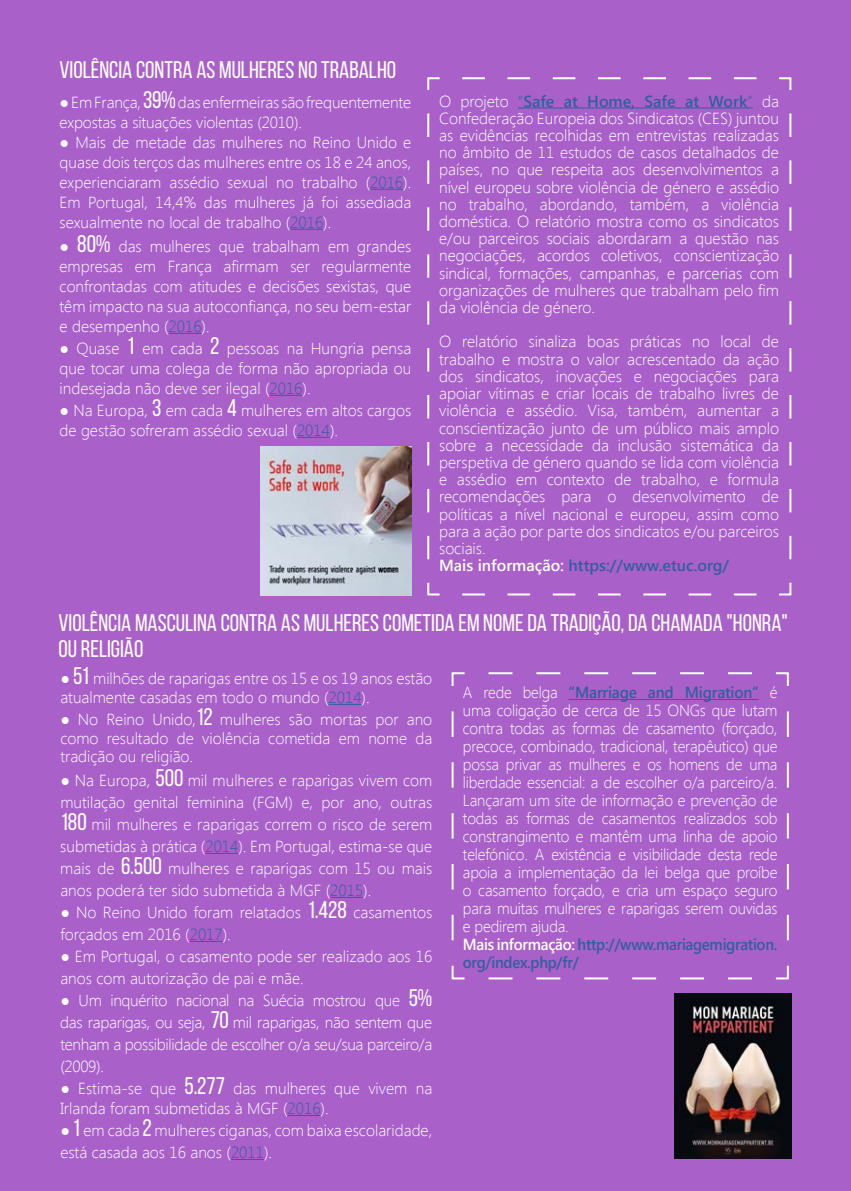
<style>
.page{position:relative;width:851px;height:1191px;background:#fff}
.page>*{position:absolute;margin:0;border:0;box-sizing:border-box;transform-origin:0 0}
.t1{font:24px/26px "Bebas Neue";color:#fff}
.t2{font:300 16px/17.2px "Segoe UI";color:#fff}
.t3{font:300 16px/18px "Segoe UI";color:#fff;scale:.96 1}
.s1{font-family:"Bebas Neue";font-weight:400;font-size:24px}
.s2{color:#335e9e}
.s3{font-weight:600;color:#335e9e}
.s4{font-weight:600}
</style>
<div class="page">
<div style="left:0;top:0;width:850px;height:1191px;background:#a961c9"></div>
<img style="left:674px;top:993px;width:117px;height:165px">
<img style="left:260px;top:446px;width:151px;height:149px">
<hr style="left:370px;top:189px;width:33px;height:1px;background:#335e9e">
<hr style="left:290px;top:229px;width:33px;height:1px;background:#335e9e">
<hr style="left:169px;top:333px;width:32px;height:1px;background:#335e9e">
<hr style="left:269px;top:395px;width:33px;height:1px;background:#335e9e">
<hr style="left:297px;top:437px;width:33px;height:1px;background:#335e9e">
<svg style="left:427px;top:77px;width:365px;height:519px"></svg>
<svg style="left:451px;top:672px;width:338px;height:308px"></svg>
<hr style="left:328px;top:704px;width:33px;height:1px;background:#335e9e">
<hr style="left:205px;top:853px;width:33px;height:1px;background:#335e9e">
<hr style="left:330px;top:897px;width:33px;height:1px;background:#335e9e">
<hr style="left:190px;top:941px;width:33px;height:1px;background:#335e9e">
<hr style="left:287px;top:1115px;width:33px;height:1px;background:#335e9e">
<hr style="left:231px;top:1159px;width:33px;height:1px;background:#335e9e">
<h1 class="t1" style="left:60px;top:56px;width:338px">VIOLÊNCIA CONTRA AS MULHERES NO TRABALHO</h1>
<p class="t2" style="left:60px;top:92px;width:353px;line-height:20px">● Em França, <span class="s1">39%</span> das enfermeiras são frequentemente expostas a situações violentas (2010).</p>
<p class="t2" style="left:60px;top:132px;width:353px;line-height:20px;text-align:justify">● Mais de metade das mulheres no Reino Unido e quase dois terços das mulheres entre os 18 e 24 anos, experienciaram assédio sexual no trabalho (<span class="s2">2016</span>).<br>Em Portugal, 14,4% das mulheres já foi assediada sexualmente no local de trabalho (<span class="s2">2016</span>).</p>
<p class="t2" style="left:60px;top:236px;width:353px;line-height:20px;text-align:justify">● <span class="s1">80%</span> das mulheres que trabalham em grandes empresas em França afirmam ser regularmente confrontadas com atitudes e decisões sexistas, que têm impacto na sua autoconfiança, no seu bem-estar e desempenho (<span class="s2">2016</span>).</p>
<p class="t2" style="left:60px;top:338px;width:353px;line-height:20px;text-align:justify">● Quase <span class="s1">1</span> em cada <span class="s1">2</span> pessoas na Hungria pensa que tocar uma colega de forma não apropriada ou indesejada não deve ser ilegal (<span class="s2">2016</span>).</p>
<p class="t2" style="left:60px;top:400px;width:353px;line-height:20px">● Na Europa, <span class="s1">3</span> em cada <span class="s1">4</span> mulheres em altos cargos de gestão sofreram assédio sexual (<span class="s2">2014</span>).</p>
<p class="t2" style="left:439px;top:92px;width:341px;text-align:justify">O projeto <span class="s2">“</span><span class="s3">Safe at Home, Safe at Work</span><span class="s2">”</span> da Confederação Europeia dos Sindicatos (CES) juntou as evidências recolhidas em entrevistas realizadas no âmbito de 11 estudos de casos detalhados de países, no que respeita aos desenvolvimentos a nível europeu sobre violência de género e assédio no trabalho, abordando, também, a violência doméstica. O relatório mostra como os sindicatos e/ou parceiros sociais abordaram a questão nas negociações, acordos coletivos, conscientização sindical, formações, campanhas, e parcerias com organizações de mulheres que trabalham pelo fim da violência de género.</p>
<p class="t2" style="left:439px;top:333px;width:341px">O relatório sinaliza boas práticas no local de trabalho e mostra o valor acrescentado da ação dos sindicatos, inovações e negociações para apoiar vítimas e criar locais de trabalho livres de violência e assédio. Visa, também, aumentar a conscientização junto de um público mais amplo sobre a necessidade da inclusão sistemática da perspetiva de género quando se lida com violência e assédio em contexto de trabalho, e formula recomendações para o desenvolvimento de políticas a nível nacional e europeu, assim como para a ação por parte dos sindicatos e/ou parceiros sociais.<br><span class="s4">Mais informação:</span> <span class="s3">https://www.etuc.org/</span></p>
<h1 class="t1" style="left:59px;top:609px;width:730px">VIOLÊNCIA MASCULINA CONTRA AS MULHERES COMETIDA EM NOME DA TRADIÇÃO, DA CHAMADA "HONRA"<br>OU RELIGIÃO</h1>
<p class="t2" style="left:60px;top:668px;width:373px;line-height:19px">● <span class="s1">51</span> milhões de raparigas entre os 15 e os 19 anos estão atualmente casadas em todo o mundo (<span class="s2">2014</span>).</p>
<p class="t2" style="left:60px;top:709px;width:373px;line-height:18.4px;text-align:justify">● No Reino Unido,<span class="s1">12</span> mulheres são mortas por ano como resultado de violência cometida em nome da tradição ou religião.</p>
<p class="t2" style="left:60px;top:769px;width:373px;line-height:22px;text-align:justify">● Na Europa, <span class="s1">500</span> mil mulheres e raparigas vivem com mutilação genital feminina (FGM) e, por ano, outras <span class="s1">180</span> mil mulheres e raparigas correm o risco de serem submetidas à prática (<span class="s2">2014</span>). Em Portugal, estima-se que mais de <span class="s1">6.500</span> mulheres e raparigas com 15 ou mais anos poderá ter sido submetida à MGF (<span class="s2">2015</span>).</p>
<p class="t2" style="left:60px;top:901px;width:373px;line-height:22px">● No Reino Unido foram relatados <span class="s1">1.428</span> casamentos forçados em 2016 (<span class="s2">2017</span>).</p>
<p class="t2" style="left:60px;top:945px;width:373px;line-height:22px">● Em Portugal, o casamento pode ser realizado aos 16 anos com autorização de pai e mãe.</p>
<p class="t2" style="left:60px;top:989px;width:373px;line-height:22px;text-align:justify">● Um inquérito nacional na Suécia mostrou que <span class="s1">5% </span>das raparigas, ou seja, <span class="s1">70</span> mil raparigas, não sentem que tenham a possibilidade de escolher o/a seu/sua parceiro/a (2009).</p>
<p class="t2" style="left:60px;top:1078px;width:373px;line-height:20px">● Estima-se que <span class="s1">5.277</span> das mulheres que vivem na<br>Irlanda foram submetidas à MGF (<span class="s2">2016</span>).</p>
<p class="t2" style="left:60px;top:1119px;width:373px;line-height:22px">● <span class="s1">1</span> em cada <span class="s1">2</span> mulheres ciganas, com baixa escolaridade, está casada aos 16 anos (<span class="s2">2011</span>).</p>
<p class="t3" style="left:463px;top:683px;width:329px">A rede belga <span class="s3">“Marriage and Migration”</span> é uma coligação de cerca de 15 ONGs que lutam contra todas as formas de casamento (forçado, precoce, combinado, tradicional, terapêutico) que possa privar as mulheres e os homens de uma liberdade essencial: a de escolher o/a parceiro/a.<br>Lançaram um site de informação e prevenção de todas as formas de casamentos realizados sob constrangimento e mantêm uma linha de apoio telefónico. A existência e visibilidade desta rede apoia a implementação da lei belga que proíbe o casamento forçado, e cria um espaço seguro para muitas mulheres e raparigas serem ouvidas e pedirem ajuda.<br><span class="s4">Mais informação:</span> <span class="s3">http://www.mariagemigration. org/index.php/fr/</span></p>
</div>
